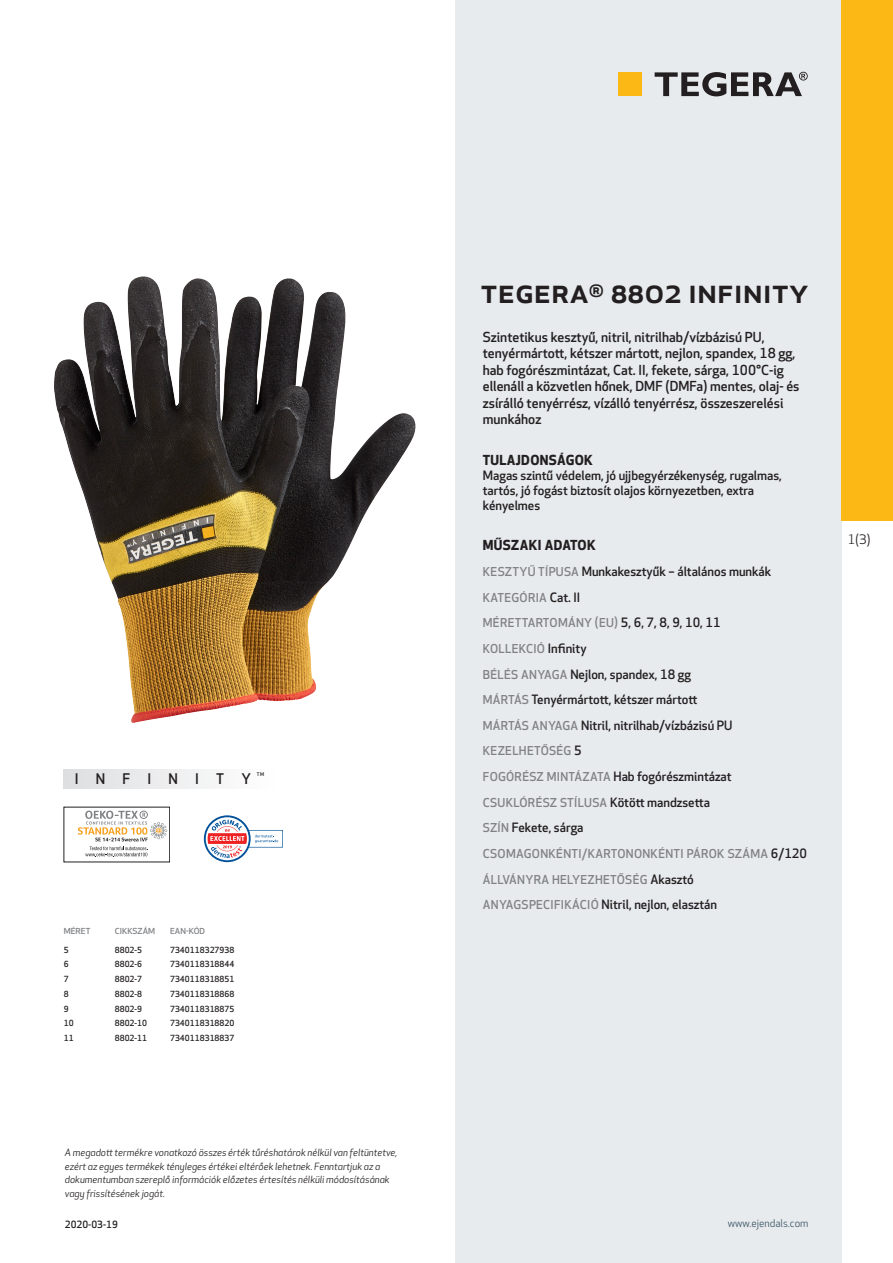
<style>
.page{position:relative;width:893px;height:1263px;background:#fff}
.page>*{position:absolute;margin:0;border:0;box-sizing:border-box;transform-origin:0 0}
.prodname{font:500 34.5px "Apex New";color:#231f20}
.t1{font:500 14.4px "Apex New";letter-spacing:1.2em;color:#231f20}
.Funktion_body{font:500 13.5px/16.5px "Apex New";color:#231f20}
.Funktion_body-2{font:700 13.5px "Apex New";letter-spacing:.025em;color:#231f20}
.t2{font:12.75px "Apex New";color:#231f20}
.Funktion_body-3{font:500 12.6px/15px "Apex New";color:#231f20}
.Funktion_body-4{font:500 12px "Apex New";letter-spacing:.025em;color:#808285}
.t3{font:10.5px "Apex New";color:#405968}
.t4{font:italic 9.75px/13.5px "Apex New";color:#231f20}
.Sidfot_datum{font:500 9.75px "Apex New";color:#231f20}
.ArticleTable_body{font:500 8.25px "Apex New";color:#231f20}
.ArticeTable_header{font:500 8.1px "Apex New";color:#808285;scale:1.06 1}
.t5{font:500 4.95px "Apex New";color:#231f20}
.s1{font-size:12px;color:#808285}
.s2{font-size:12.6px;color:#231f20}
</style>
<div class="page">
<div style="left:455px;top:0;width:387px;height:1263px;background:#e8ebee"></div>
<div style="left:842px;top:0;width:51px;height:520px;background:#fcb814"></div>
<img style="left:54px;top:276px;width:362px;height:447px">
<div style="left:618px;top:72px;width:24px;height:24px;background:#fcb814"></div>
<svg style="left:655px;top:72px;width:153px;height:24px"></svg>
<div style="left:64px;top:770px;width:213px;height:18px;background:linear-gradient(to right,#dddee1,#fff)"></div>
<svg style="left:78px;top:810px;width:89px;height:47px"></svg>
<svg style="left:204px;top:815px;width:79px;height:47px"></svg>
<p class="t1" style="left:75px;top:769px;width:178px">INFINITY</p>
<p class="t5" style="left:257px;top:771px;width:9px">TM</p>
<p class="ArticeTable_header" style="left:64px;top:925px;width:27px">MÉRET</p>
<p class="ArticeTable_header" style="left:115px;top:925px;width:40px">CIKKSZÁM</p>
<p class="ArticeTable_header" style="left:170px;top:925px;width:34px">EAN-KÓD</p>
<p class="ArticleTable_body" style="left:64px;top:944px;width:6px">5</p>
<p class="ArticleTable_body" style="left:115px;top:944px;width:29px">8802-5</p>
<p class="ArticleTable_body" style="left:170px;top:944px;width:66px">7340118327938</p>
<p class="ArticleTable_body" style="left:64px;top:959px;width:6px">6</p>
<p class="ArticleTable_body" style="left:115px;top:959px;width:29px">8802-6</p>
<p class="ArticleTable_body" style="left:170px;top:959px;width:66px">7340118318844</p>
<p class="ArticleTable_body" style="left:64px;top:973px;width:6px">7</p>
<p class="ArticleTable_body" style="left:115px;top:973px;width:29px">8802-7</p>
<p class="ArticleTable_body" style="left:170px;top:973px;width:66px">7340118318851</p>
<p class="ArticleTable_body" style="left:64px;top:988px;width:6px">8</p>
<p class="ArticleTable_body" style="left:115px;top:988px;width:29px">8802-8</p>
<p class="ArticleTable_body" style="left:170px;top:988px;width:66px">7340118318868</p>
<p class="ArticleTable_body" style="left:64px;top:1003px;width:6px">9</p>
<p class="ArticleTable_body" style="left:115px;top:1003px;width:29px">8802-9</p>
<p class="ArticleTable_body" style="left:170px;top:1003px;width:66px">7340118318875</p>
<p class="ArticleTable_body" style="left:64px;top:1018px;width:11px">10</p>
<p class="ArticleTable_body" style="left:115px;top:1018px;width:34px">8802-10</p>
<p class="ArticleTable_body" style="left:170px;top:1018px;width:66px">7340118318820</p>
<p class="ArticleTable_body" style="left:64px;top:1032px;width:11px">11</p>
<p class="ArticleTable_body" style="left:115px;top:1032px;width:34px">8802-11</p>
<p class="ArticleTable_body" style="left:170px;top:1032px;width:66px">7340118318837</p>
<p class="t4" style="left:65px;top:1146px;width:334px">A megadott termékre vonatkozó összes érték tűréshatárok nélkül van feltüntetve, ezért az egyes termékek tényleges értékei eltérőek lehetnek. Fenntartjuk az a dokumentumban szereplő információk előzetes értesítés nélküli módosításának vagy frissítésének jogát.</p>
<p class="Sidfot_datum" style="left:65px;top:1218px;width:54px">2020-03-19</p>
<p class="prodname" style="left:480px;top:267px;width:330px">TEGERA<sup>®</sup> 8802 Infinity</p>
<p class="Funktion_body" style="left:483px;top:328px;width:318px">Szintetikus kesztyű, nitril, nitrilhab/vízbázisú PU, tenyérmártott, kétszer mártott, nejlon, spandex, 18 gg, hab fogórészmintázat, Cat. II, fekete, sárga, 100°C-ig ellenáll a közvetlen hőnek, DMF (DMFa) mentes, olaj- és zsírálló tenyérrész, vízálló tenyérrész, összeszerelési munkához</p>
<p class="Funktion_body-2" style="left:483px;top:450px;width:112px">TULAJDONSÁGOK</p>
<p class="Funktion_body-3" style="left:483px;top:467px;width:301px">Magas szintű védelem, jó ujjbegyérzékenység, rugalmas, tartós, jó fogást biztosít olajos környezetben, extra kényelmes</p>
<p class="Funktion_body-2" style="left:483px;top:536px;width:114px">MŰSZAKI ADATOK</p>
<p class="Funktion_body-3" style="left:483px;top:564px;width:290px"><span class="s1">KESZTYŰ TÍPUSA</span> Munkakesztyűk – általános munkák</p>
<p class="Funktion_body-4" style="left:483px;top:589px;width:99px">KATEGÓRIA <span class="s2">Cat. II</span></p>
<p class="Funktion_body-4" style="left:483px;top:615px;width:239px">MÉRETTARTOMÁNY (EU) <span class="s2">5, 6, 7, 8, 9, 10, 11</span></p>
<p class="Funktion_body-4" style="left:483px;top:640px;width:105px">KOLLEKCIÓ <span class="s2">Infinity</span></p>
<p class="Funktion_body-3" style="left:483px;top:666px;width:210px"><span class="s1">BÉLÉS ANYAGA</span> Nejlon, spandex, 18 gg</p>
<p class="Funktion_body-3" style="left:483px;top:692px;width:216px"><span class="s1">MÁRTÁS</span> Tenyérmártott, kétszer mártott</p>
<p class="Funktion_body-3" style="left:483px;top:717px;width:251px"><span class="s1">MÁRTÁS ANYAGA</span> Nitril, nitrilhab/vízbázisú PU</p>
<p class="Funktion_body-4" style="left:483px;top:743px;width:100px">KEZELHETŐSÉG <span class="s2">5</span></p>
<p class="Funktion_body-3" style="left:483px;top:769px;width:250px"><span class="s1">FOGÓRÉSZ MINTÁZATA</span> Hab fogórészmintázat</p>
<p class="Funktion_body-4" style="left:483px;top:794px;width:229px">CSUKLÓRÉSZ STÍLUSA <span class="s2">Kötött mandzsetta</span></p>
<p class="Funktion_body-3" style="left:483px;top:820px;width:102px"><span class="s1">SZÍN</span> Fekete, sárga</p>
<p class="Funktion_body-4" style="left:483px;top:845px;width:326px">CSOMAGONKÉNTI/KARTONONKÉNTI PÁROK SZÁMA <span class="s2">6/120</span></p>
<p class="Funktion_body-4" style="left:483px;top:871px;width:212px">ÁLLVÁNYRA HELYEZHETŐSÉG <span class="s2">Akasztó</span></p>
<p class="Funktion_body-3" style="left:483px;top:897px;width:236px"><span class="s1">ANYAGSPECIFIKÁCIÓ</span> Nitril, nejlon, elasztán</p>
<p class="t2" style="left:848px;top:531px;width:24px">1(3)</p>
<p class="t3" style="left:728px;top:1217px;width:82px">www.ejendals.com</p>
</div>
